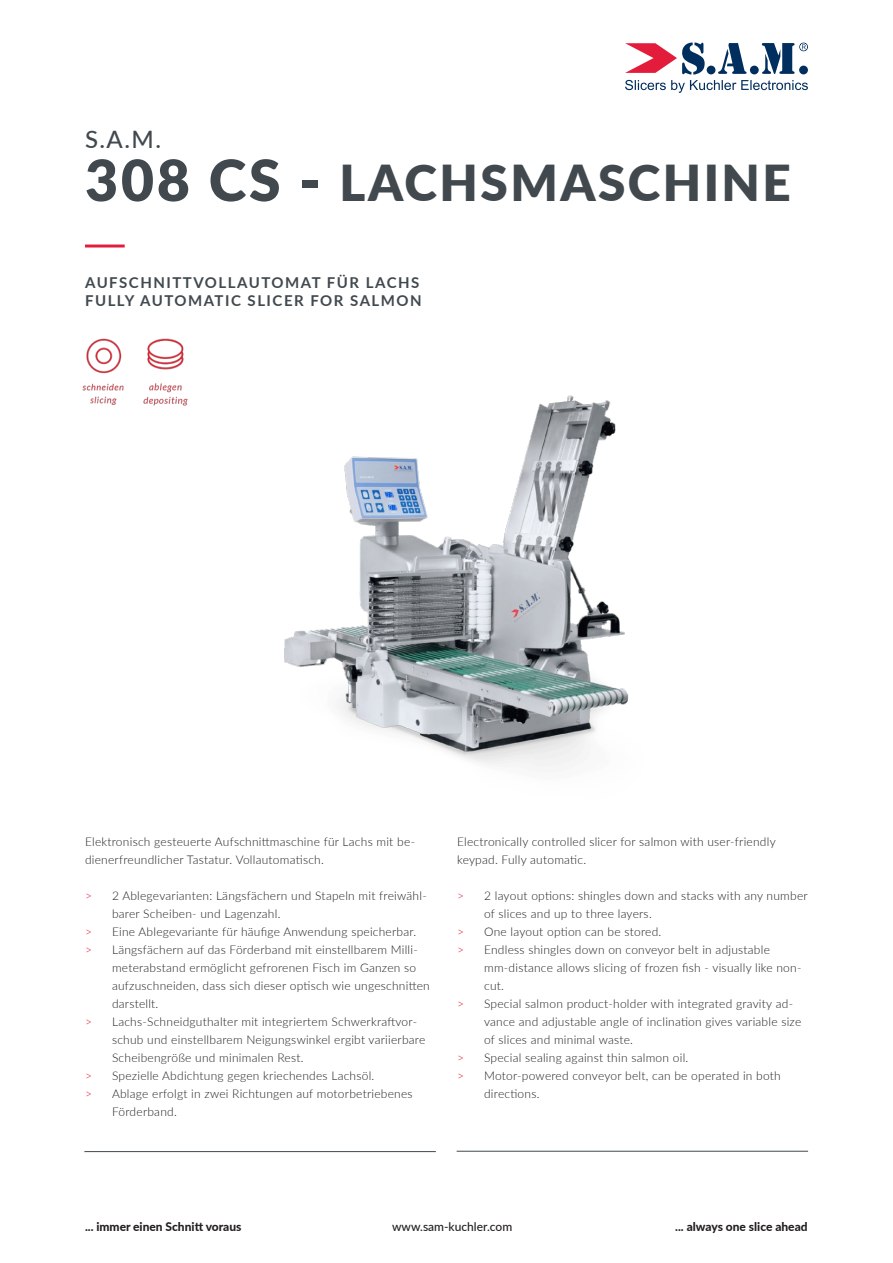
<style>
.page{position:relative;width:893px;height:1263px;background:#fff}
.page>*{position:absolute;margin:0;border:0;box-sizing:border-box;transform-origin:0 0}
.t1{font:900 49.5px "Lato";letter-spacing:.05em;color:#41494e}
.t2{font:500 24px "Lato";color:#41494e}
.t3{font:700 15px "Lato";letter-spacing:.1em;color:#41494e}
.t4{font:300 12px/18px "Lato";letter-spacing:.02em;color:#231f20}
.t5{font:800 12px "Lato";color:#231f20}
.t6{font:500 12px "Lato";color:#231f20}
.s1{font-size:57px}
.s2{color:#e41c3b}
</style>
<div class="page">
<img style="left:285px;top:396px;width:344px;height:371px">
<svg style="left:625px;top:43px;width:183px;height:50px"></svg>
<hr style="left:85px;top:244px;width:40px;height:3px;background:#e41c3b">
<hr style="left:457px;top:1151px;width:351px;height:1px;background:#41494e">
<hr style="left:84px;top:1151px;width:352px;height:1px;background:#41494e">
<img style="left:143px;top:338px;width:45px;height:67px">
<img style="left:82px;top:338px;width:42px;height:67px">
<p class="t2" style="left:85px;top:122px;width:77px">S.A.M.</p>
<p class="t1" style="left:85px;top:146px;width:707px"><span class="s1">308 CS -</span> LACHSMASCHINE</p>
<p class="t3" style="left:85px;top:272px;width:336px">AUFSCHNITTVOLLAUTOMAT FÜR LACHS</p>
<p class="t3" style="left:85px;top:290px;width:338px">FULLY AUTOMATIC SLICER FOR SALMON</p>
<p class="t4" style="left:85px;top:832px;width:332px">Elektronisch gesteuerte Aufschnittmaschine für Lachs mit be&shy;dienerfreundlicher Tastatur. Vollautomatisch.</p>
<p class="t4" style="left:112px;top:886px;width:316px;text-indent:-27px"><span class="s2">&gt;</span> 2 Ablegevarianten: Längsfächern und Stapeln mit freiwähl&shy;barer Scheiben- und Lagenzahl.</p>
<p class="t4" style="left:85px;top:922px;width:333px"><span class="s2">&gt;</span> Eine Ablegevariante für häufige Anwendung speicherbar.</p>
<p class="t4" style="left:112px;top:940px;width:319px;text-indent:-27px"><span class="s2">&gt;</span> Längsfächern auf das Förderband mit einstellbarem Milli&shy;meterabstand ermöglicht gefrorenen Fisch im Ganzen so aufzuschneiden, dass sich dieser optisch wie ungeschnitten darstellt.</p>
<p class="t4" style="left:112px;top:1012px;width:315px;text-indent:-27px"><span class="s2">&gt;</span> Lachs-Schneidguthalter mit integriertem Schwerkraftvor&shy;schub und einstellbarem Neigungswinkel ergibt variierbare<br>Scheibengröße und minimalen Rest.</p>
<p class="t4" style="left:85px;top:1066px;width:291px"><span class="s2">&gt;</span> Spezielle Abdichtung gegen kriechendes Lachsöl.</p>
<p class="t4" style="left:112px;top:1084px;width:302px;text-indent:-27px"><span class="s2">&gt;</span> Ablage erfolgt in zwei Richtungen auf motorbetriebenes<br>Förderband.</p>
<p class="t4" style="left:457px;top:832px;width:320px">Electronically controlled slicer for salmon with user-friendly keypad. Fully automatic.</p>
<p class="t4" style="left:484px;top:886px;width:325px;text-indent:-27px"><span class="s2">&gt;</span> 2 layout options: shingles down and stacks with any number of slices and up to three layers.</p>
<p class="t4" style="left:457px;top:922px;width:206px"><span class="s2">&gt;</span> One layout option can be stored.</p>
<p class="t4" style="left:484px;top:940px;width:319px;text-indent:-27px"><span class="s2">&gt;</span> Endless shingles down on conveyor belt in adjustable mm-distance allows slicing of frozen fish - visually like non&shy;cut.</p>
<p class="t4" style="left:484px;top:994px;width:319px;text-indent:-27px"><span class="s2">&gt;</span> Special salmon product-holder with integrated gravity ad&shy;vance and adjustable angle of inclination gives variable size of slices and minimal waste.</p>
<p class="t4" style="left:457px;top:1048px;width:233px"><span class="s2">&gt;</span> Special sealing against thin salmon oil.</p>
<p class="t4" style="left:484px;top:1066px;width:298px;text-indent:-27px"><span class="s2">&gt;</span> Motor-powered conveyor belt, can be operated in both directions.</p>
<p class="t5" style="left:85px;top:1218px;width:158px">... immer einen Schnitt voraus</p>
<p class="t6" style="left:392px;top:1218px;width:122px">www.sam-kuchler.com</p>
<p class="t5" style="left:675px;top:1218px;width:134px">... always one slice ahead</p>
</div>
